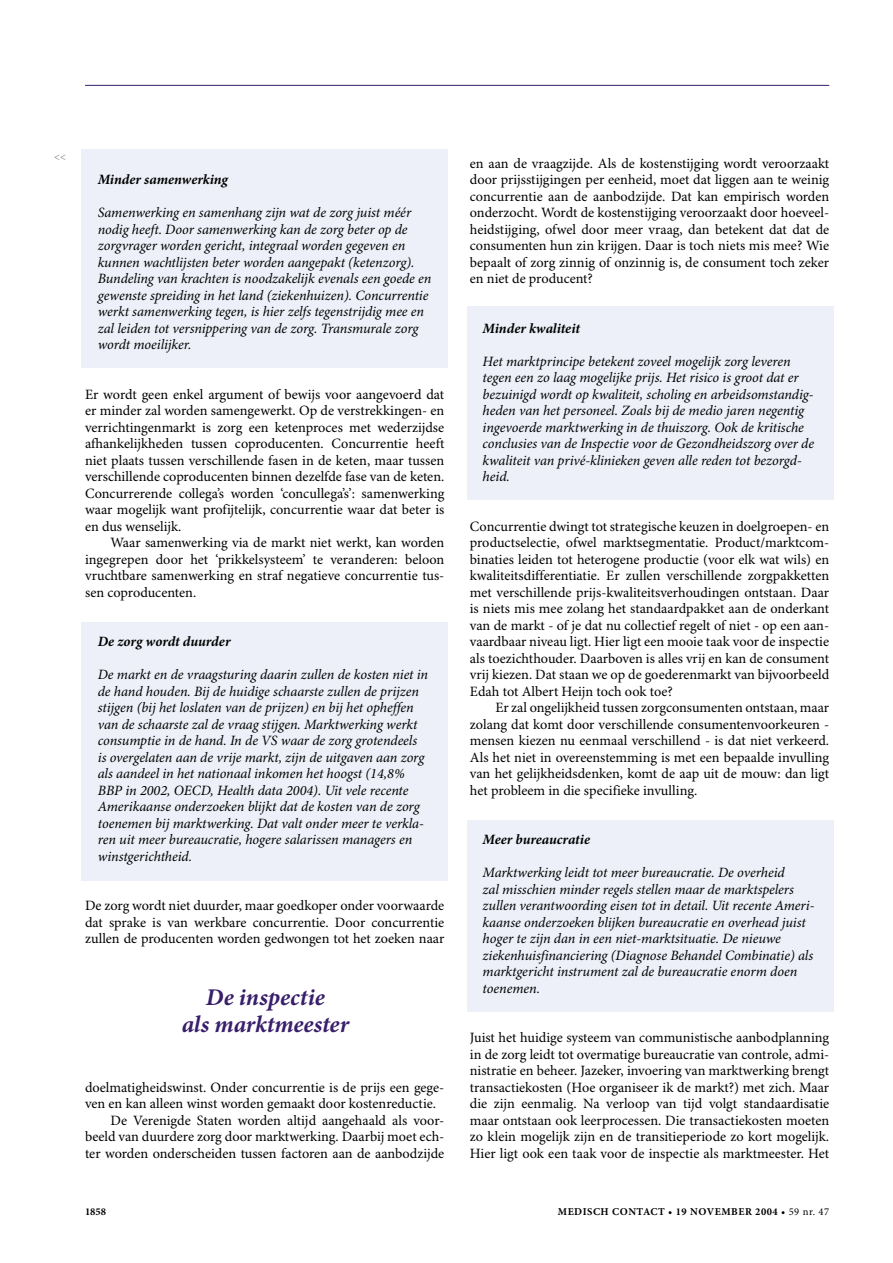
<style>
.page{position:relative;width:893px;height:1263px;background:#fff}
.page>*{position:absolute;margin:0;border:0;box-sizing:border-box;transform-origin:0 0}
.Q{font:italic 700 24px "Minion Pro";color:#381e6b}
.T{font:14.25px/16.5px "Minion Pro";color:#000;text-align:justify}
.TCL{font:italic 14.25px/16.5px "Minion Pro";letter-spacing:-.005em;color:#000}
.TCL-2{font:italic 700 14.25px "Minion Pro";letter-spacing:-.005em;color:#000}
.t1{font:700 10.5px "Minion Pro";letter-spacing:.05em;color:#000}
.Normaal{font:10.5px "Minion Pro";color:#7c7c7c}
.s1{font-weight:400}
</style>
<div class="page">
<hr style="left:85px;top:85px;width:744px;height:1px;background:#381e6b">
<div style="left:467px;top:821px;width:366px;height:191px;background:#edf0f8"></div>
<div style="left:467px;top:306px;width:366px;height:194px;background:#edf0f8"></div>
<div style="left:81px;top:622px;width:367px;height:258px;background:#edf0f8"></div>
<div style="left:81px;top:150px;width:367px;height:218px;background:#edf0f8"></div>
<p class="Normaal" style="left:54px;top:150px;width:13px">&lt;&lt;</p>
<p class="TCL-2" style="left:98px;top:171px;width:132px">Minder samenwerking</p>
<p class="TCL" style="left:98px;top:205px;width:335px">Samenwerking en samenhang zijn wat de zorg juist méér nodig heeft. Door samenwerking kan de zorg beter op de zorgvrager worden gericht, integraal worden gegeven en kunnen wachtlijsten beter worden aangepakt (ketenzorg).<br>Bundeling van krachten is noodzakelijk evenals een goede en gewenste spreiding in het land (ziekenhuizen). Concurrentie werkt samenwerking tegen, is hier zelfs tegenstrijdig mee en zal leiden tot versnippering van de zorg. Transmurale zorg wordt moeilijker.</p>
<p class="T" style="left:85px;top:386px;width:361px">Er wordt geen enkel argument of bewijs voor aangevoerd dat er minder zal worden samengewerkt. Op de verstrekkingen- en verrichtingenmarkt is zorg een ketenproces met wederzijdse afhankelijkheden tussen coproducenten. Concurrentie heeft niet plaats tussen verschillende fasen in de keten, maar tussen verschillende coproducenten binnen dezelfde fase van de keten.<br>Concurrerende collega’s worden ‘concullega’s’: samenwerking waar mogelijk want profijtelijk, concurrentie waar dat beter is en dus wenselijk.</p>
<p class="T" style="left:85px;top:535px;width:361px;text-indent:26px">Waar samenwerking via de markt niet werkt, kan worden ingegrepen door het ‘prikkelsysteem’ te veranderen: beloon vruchtbare samenwerking en straf negatieve concurrentie tus&shy;sen coproducenten.</p>
<p class="TCL-2" style="left:98px;top:633px;width:134px">De zorg wordt duurder</p>
<p class="TCL" style="left:98px;top:667px;width:332px">De markt en de vraagsturing daarin zullen de kosten niet in de hand houden. Bij de huidige schaarste zullen de prijzen stijgen (bij het loslaten van de prijzen) en bij het opheffen van de schaarste zal de vraag stijgen. Marktwerking werkt consumptie in de hand. In de VS waar de zorg grotendeels is overgelaten aan de vrije markt, zijn de uitgaven aan zorg als aandeel in het nationaal inkomen het hoogst (14,8% BBP in 2002, OECD, Health data 2004). Uit vele recente Amerikaanse onderzoeken blijkt dat de kosten van de zorg toenemen bij marktwerking. Dat valt onder meer te verkla&shy;ren uit meer bureaucratie, hogere salarissen managers en winstgerichtheid.</p>
<p class="T" style="left:85px;top:898px;width:361px">De zorg wordt niet duurder, maar goedkoper onder voorwaarde dat sprake is van werkbare concurrentie. Door concurrentie zullen de producenten worden gedwongen tot het zoeken naar</p>
<p class="Q" style="left:206px;top:983px;width:120px">De inspectie</p>
<p class="Q" style="left:182px;top:1010px;width:169px">als marktmeester</p>
<p class="T" style="left:85px;top:1079px;width:361px">doelmatigheidswinst. Onder concurrentie is de prijs een gege&shy;ven en kan alleen winst worden gemaakt door kostenreductie.</p>
<p class="T" style="left:85px;top:1112px;width:361px;text-indent:26px">De Verenigde Staten worden altijd aangehaald als voor&shy;beeld van duurdere zorg door marktwerking. Daarbij moet ech&shy;ter worden onderscheiden tussen factoren aan de aanbodzijde</p>
<p class="T" style="left:470px;top:155px;width:361px">en aan de vraagzijde. Als de kostenstijging wordt veroorzaakt door prijsstijgingen per eenheid, moet dat liggen aan te weinig concurrentie aan de aanbodzijde. Dat kan empirisch worden onderzocht. Wordt de kostenstijging veroorzaakt door hoeveel&shy;heidstijging, ofwel door meer vraag, dan betekent dat dat de consumenten hun zin krijgen. Daar is toch niets mis mee? Wie bepaalt of zorg zinnig of onzinnig is, de consument toch zeker en niet de producent?</p>
<p class="TCL-2" style="left:483px;top:319px;width:99px">Minder kwaliteit</p>
<p class="TCL" style="left:483px;top:353px;width:333px">Het marktprincipe betekent zoveel mogelijk zorg leveren tegen een zo laag mogelijke prijs. Het risico is groot dat er bezuinigd wordt op kwaliteit, scholing en arbeidsomstandig&shy;heden van het personeel. Zoals bij de medio jaren negentig ingevoerde marktwerking in de thuiszorg. Ook de kritische conclusies van de Inspectie voor de Gezondheidszorg over de kwaliteit van privé-klinieken geven alle reden tot bezorgd&shy;heid.</p>
<p class="T" style="left:470px;top:518px;width:361px">Concurrentie dwingt tot strategische keuzen in doelgroepen- en productselectie, ofwel marktsegmentatie. Product/marktcom&shy;binaties leiden tot heterogene productie (voor elk wat wils) en kwaliteitsdifferentiatie. Er zullen verschillende zorgpakketten met verschillende prijs-kwaliteitsverhoudingen ontstaan. Daar is niets mis mee zolang het standaardpakket aan de onderkant van de markt - of je dat nu collectief regelt of niet - op een aan&shy;vaardbaar niveau ligt. Hier ligt een mooie taak voor de inspectie als toezichthouder. Daarboven is alles vrij en kan de consument vrij kiezen. Dat staan we op de goederenmarkt van bijvoorbeeld Edah tot Albert Heijn toch ook toe?</p>
<p class="T" style="left:470px;top:700px;width:361px;text-indent:26px">Er zal ongelijkheid tussen zorgconsumenten ontstaan, maar zolang dat komt door verschillende consumentenvoorkeuren - mensen kiezen nu eenmaal verschillend - is dat niet verkeerd.<br>Als het niet in overeenstemming is met een bepaalde invulling van het gelijkheidsdenken, komt de aap uit de mouw: dan ligt het probleem in die specifieke invulling.</p>
<p class="TCL-2" style="left:483px;top:831px;width:109px">Meer bureaucratie</p>
<p class="TCL" style="left:483px;top:865px;width:333px">Marktwerking leidt tot meer bureaucratie. De overheid<br>zal misschien minder regels stellen maar de marktspelers zullen verantwoording eisen tot in detail. Uit recente Ameri&shy;kaanse onderzoeken blijken bureaucratie en overhead juist hoger te zijn dan in een niet-marktsituatie. De nieuwe ziekenhuisfinanciering (Diagnose Behandel Combinatie) als marktgericht instrument zal de bureaucratie enorm doen toenemen.</p>
<p class="T" style="left:470px;top:1030px;width:361px">Juist het huidige systeem van communistische aanbodplanning in de zorg leidt tot overmatige bureaucratie van controle, admi&shy;nistratie en beheer. Jazeker, invoering van marktwerking brengt transactiekosten (Hoe organiseer ik de markt?) met zich. Maar die zijn eenmalig. Na verloop van tijd volgt standaardisatie maar ontstaan ook leerprocessen. Die transactiekosten moeten zo klein mogelijk zijn en de transitieperiode zo kort mogelijk.<br>Hier ligt ook een taak voor de inspectie als marktmeester. Het</p>
<p class="t1" style="left:85px;top:1205px;width:22px">1858</p>
<p class="t1" style="left:558px;top:1205px;width:273px">MEDISCH CONTACT • 19 NOVEMBER 2004 • <span class="s1">59 nr. 47</span></p>
</div>
